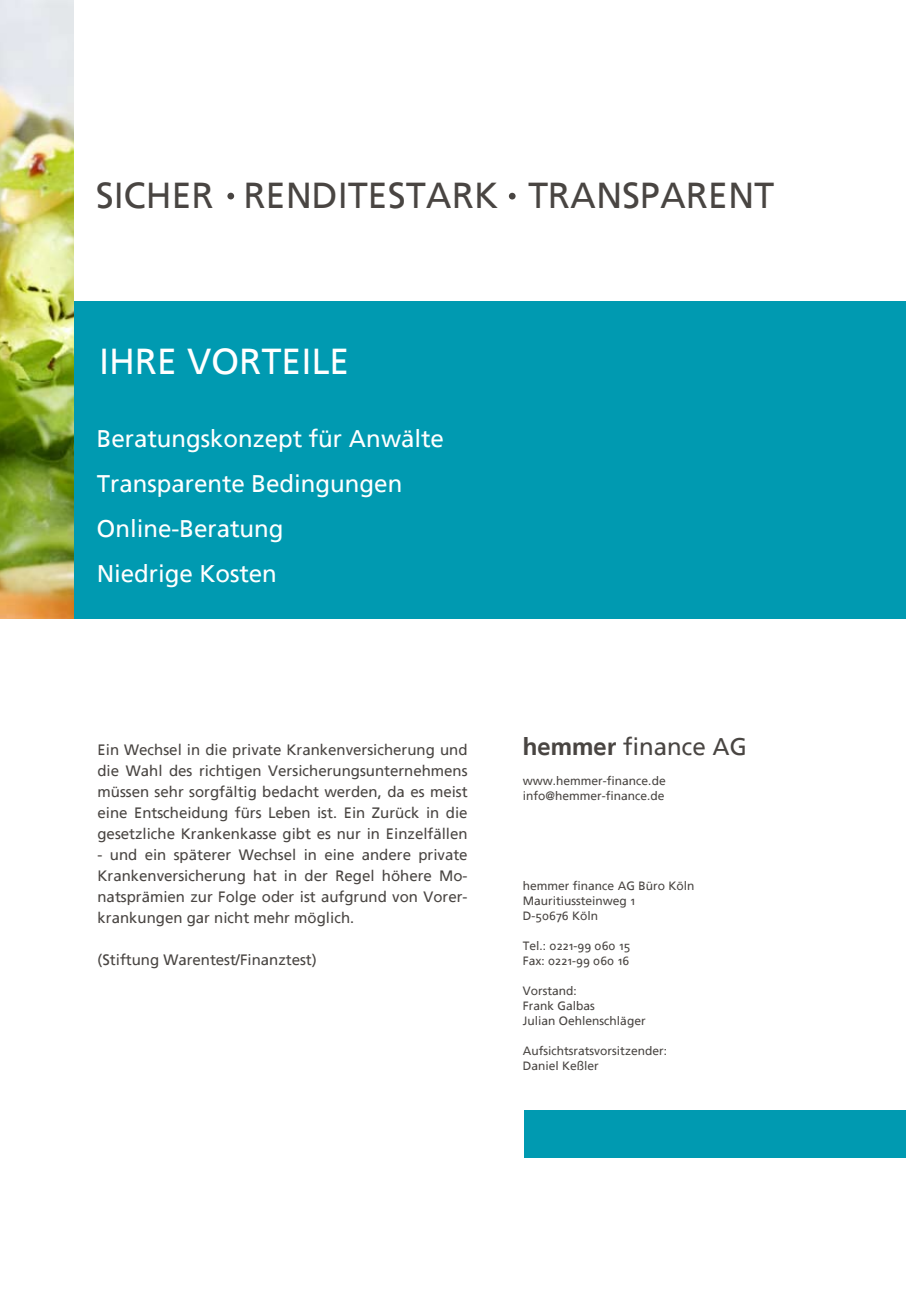
<style>
.page{position:relative;width:906px;height:1289px;background:#fff}
.page>*{position:absolute;margin:0;border:0;box-sizing:border-box;transform-origin:0 0}
.t1{font:36px "Frutiger Linotype";color:#494542}
.t2{font:36px "Frutiger Linotype";color:#fff}
.t3{font:24px/45px "Frutiger Linotype";color:#fff}
.t4{font:24px "Frutiger Linotype";color:#494542}
.t5{font:15px/21px "Frutiger Linotype";color:#494542;text-align:justify}
.t6{font:12px/15px "Frutiger Linotype";color:#494542}
.s1{font-weight:700}
</style>
<div class="page">
<div style="left:68px;top:301px;width:838px;height:317px;background:#009ab1"></div>
<svg style="left:509px;top:193px;width:6px;height:6px"></svg>
<div style="left:227px;top:193px;width:7px;height:6px;background:#494542;border-radius:50%"></div>
<div style="left:524px;top:1110px;width:382px;height:48px;background:#009ab1"></div>
<img style="left:0;top:0;width:74px;height:618px">
<p class="t1" style="left:96px;top:174px;width:680px">SICHER RENDITESTARK TRANSPARENT</p>
<p class="t2" style="left:99px;top:340px;width:252px">IHRE VORTEILE</p>
<p class="t3" style="left:97px;top:416px;width:348px">Beratungskonzept für Anwälte<br>Transparente Bedingungen<br>Online-Beratung<br>Niedrige Kosten</p>
<p class="t5" style="left:97px;top:739px;width:371px">Ein Wechsel in die private Krankenversicherung und die Wahl des richtigen Versicherungsunternehmens müssen sehr sorgfältig bedacht werden, da es meist eine Entscheidung fürs Leben ist. Ein Zurück in die gesetzliche Krankenkasse gibt es nur in Einzelfällen</p>
<p class="t5" style="left:97px;top:844px;width:371px">- und ein späterer Wechsel in eine andere private Krankenversicherung hat in der Regel höhere Mo&shy;natsprämien zur Folge oder ist aufgrund von Vorer&shy;krankungen gar nicht mehr möglich.</p>
<p class="t5" style="left:97px;top:949px;width:221px">(Stiftung Warentest/Finanztest)</p>
<p class="t4" style="left:523px;top:732px;width:226px"><span class="s1">hemmer</span> finance AG</p>
<p class="t6" style="left:523px;top:773px;width:144px">www.hemmer-finance.de info@hemmer-finance.de</p>
<p class="t6" style="left:523px;top:878px;width:173px">hemmer finance AG Büro Köln<br>Mauritiussteinweg 1<br>D-50676 Köln</p>
<p class="t6" style="left:523px;top:938px;width:109px">Tel.: 0221-99 060 15<br>Fax: 0221-99 060 16</p>
<p class="t6" style="left:523px;top:983px;width:124px">Vorstand:<br>Frank Galbas<br>Julian Oehlenschläger</p>
<p class="t6" style="left:523px;top:1043px;width:146px">Aufsichtsratsvorsitzender:<br>Daniel Keßler</p>
</div>
